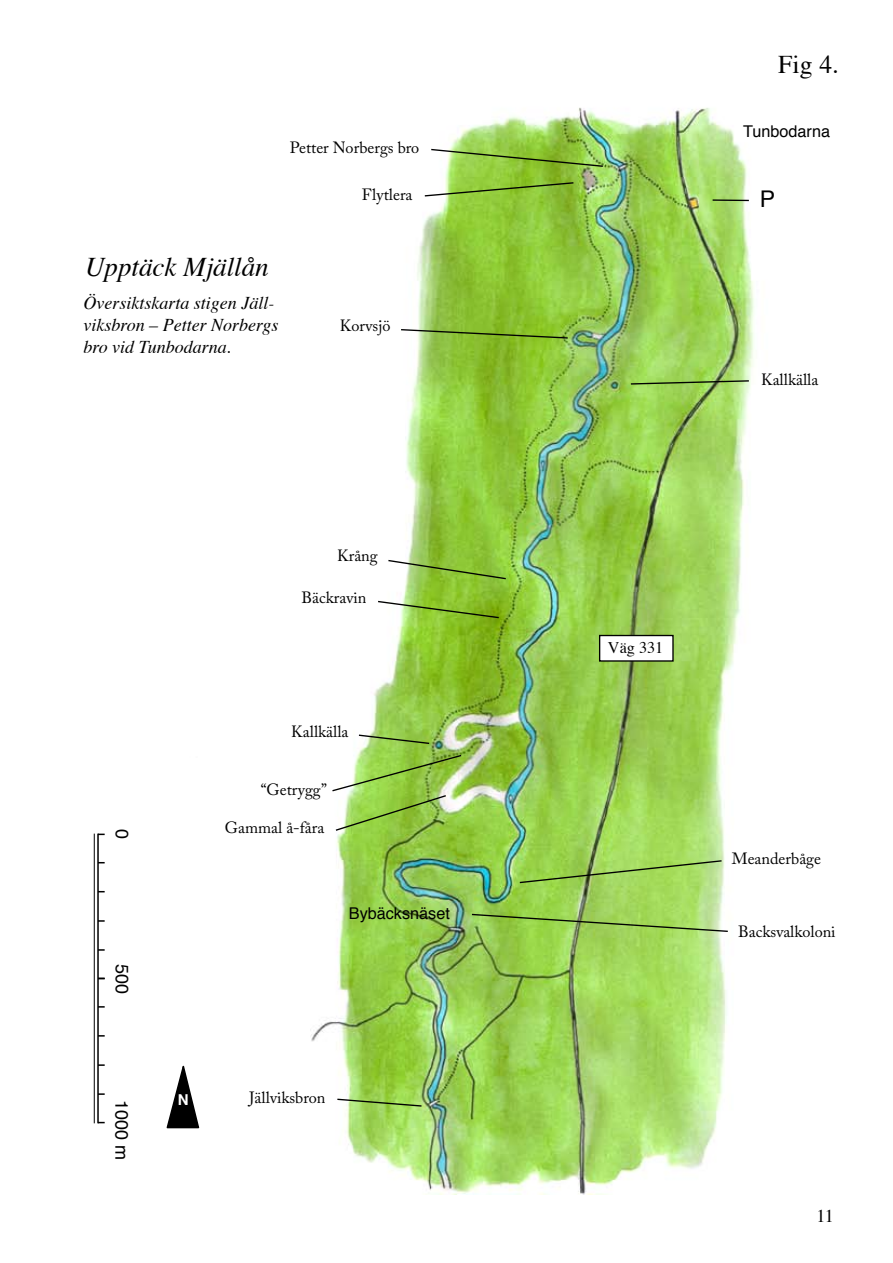
<style>
.page{position:relative;width:893px;height:1263px;background:#fff}
.page>*{position:absolute;margin:0;border:0;box-sizing:border-box;transform-origin:0 0}
.t1{font:italic 27px "Times";color:#000}
.t2{font:25.5px "Times";color:#000}
.t3{font:22.95px "Helvetica";color:#000}
.t4{font:italic 18px/21.6px "Times";color:#000}
.t5{font:18px "Helvetica";color:#000}
.t6{font:18px "Times";color:#000}
.t7{font:16.2px "Adobe Caslon Pro";color:#000}
.t8{font:16.2px "Helvetica";color:#000}
.t9{font:16.2px "Times";color:#000}
.t10{font:700 15px "Helvetica";color:#fff}
</style>
<div class="page">
<img style="left:310px;top:107px;width:444px;height:1087px">
<svg style="left:430px;top:148px;width:174px;height:20px;background:#96c253"></svg>
<svg style="left:423px;top:181px;width:152px;height:16px;background:#94bf51"></svg>
<svg style="left:400px;top:328px;width:169px;height:11px;background:#87b045"></svg>
<svg style="left:387px;top:559px;width:120px;height:21px"></svg>
<svg style="left:377px;top:600px;width:123px;height:19px"></svg>
<svg style="left:357px;top:734px;width:74px;height:11px"></svg>
<svg style="left:331px;top:754px;width:132px;height:78px"></svg>
<svg style="left:518px;top:859px;width:205px;height:25px;background:#98ca58"></svg>
<svg style="left:470px;top:913px;width:259px;height:20px;background:#98c75b"></svg>
<svg style="left:336px;top:1098px;width:87px;height:9px"></svg>
<hr style="left:713px;top:199px;width:36px;height:2px;background:#000">
<svg style="left:629px;top:379px;width:121px;height:6px"></svg>
<div style="left:600px;top:635px;width:73px;height:26px;background:#fff"></div>
<div style="left:599px;top:635px;width:75px;height:27px;border:1px solid #000"></div>
<img style="left:93px;top:833px;width:12px;height:291px">
<svg style="left:166px;top:1065px;width:34px;height:64px"></svg>
<hr style="left:97px;top:834px;width:2px;height:289px;background:#000">
<svg style="left:98px;top:920px;width:7px;height:2px"></svg>
<svg style="left:98px;top:949px;width:7px;height:2px"></svg>
<svg style="left:98px;top:1006px;width:7px;height:2px"></svg>
<svg style="left:98px;top:1064px;width:7px;height:2px"></svg>
<svg style="left:98px;top:1093px;width:7px;height:2px"></svg>
<hr style="left:94px;top:834px;width:1px;height:289px;background:#000">
<p class="t7" style="left:290px;top:138px;width:131px">Petter Norbergs bro</p>
<p class="t7" style="left:362px;top:185px;width:52px">Flytlera</p>
<h1 class="t1" style="left:85px;top:242px;width:185px">Upptäck Mjällån</h1>
<p class="t4" style="left:83px;top:291px;width:197px">Översiktskarta stigen Jäll&shy;viksbron – Petter Norbergs bro vid Tunbodarna.</p>
<p class="t7" style="left:340px;top:316px;width:52px">Korvsjö</p>
<p class="t7" style="left:337px;top:546px;width:42px">Krång</p>
<p class="t7" style="left:301px;top:588px;width:66px">Bäckravin</p>
<p class="t7" style="left:291px;top:722px;width:59px">Kallkälla</p>
<p class="t5" style="left:138px;top:829px;width:12px;rotate:90deg">0</p>
<p class="t5" style="left:138px;top:963px;width:32px;rotate:90deg">500</p>
<p class="t5" style="left:137px;top:1099px;width:62px;rotate:90deg">1000 m</p>
<p class="t7" style="left:261px;top:780px;width:68px">“Getrygg”</p>
<p class="t7" style="left:225px;top:818px;width:101px">Gammal å-fåra</p>
<p class="t8" style="left:349px;top:899px;width:102px">Bybäcksnäset</p>
<p class="t10" style="left:178px;top:1086px;width:12px">N</p>
<p class="t7" style="left:249px;top:1087px;width:78px">Jällviksbron</p>
<h2 class="t2" style="left:778px;top:41px;width:62px">Fig 4.</h2>
<p class="t8" style="left:743px;top:117px;width:88px">Tunbodarna</p>
<h3 class="t3" style="left:760px;top:179px;width:17px">P</h3>
<p class="t7" style="left:761px;top:370px;width:59px">Kallkälla</p>
<p class="t9" style="left:608px;top:633px;width:57px">Väg 331</p>
<p class="t7" style="left:732px;top:849px;width:91px">Meanderbåge</p>
<p class="t7" style="left:738px;top:921px;width:99px">Backsvalkoloni</p>
<p class="t6" style="left:816px;top:1199px;width:19px">11</p>
</div>
